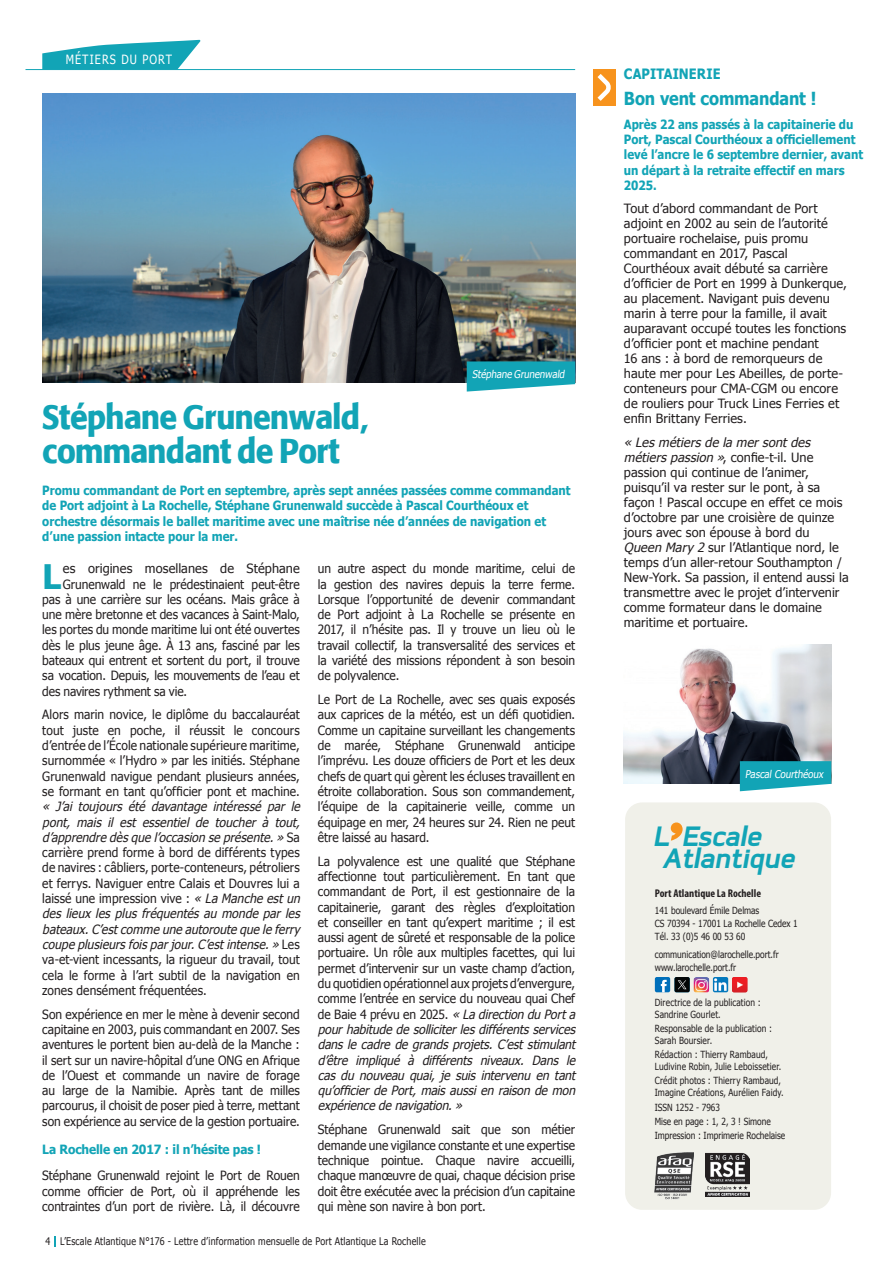
<style>
.page{position:relative;width:893px;height:1263px;background:#fff}
.page>*{position:absolute;margin:0;border:0;box-sizing:border-box;transform-origin:0 0}
.t1{font:600 36px/34.5px "Cartoon";letter-spacing:.005em;color:#12a4b6}
.t2{font:700 33.75px "Tahoma";color:#12a4b6}
.t3{font:italic 700 33.15px "Coupe";color:#12a4b6}
.t4{font:700 18px "Tahoma";letter-spacing:-.005em;color:#12a4b6;scale:.9 1}
.t5{font:700 14.25px "Tahoma";letter-spacing:.005em;color:#12a4b6;scale:.9 1}
.t6{font:12.75px/15.3px "Tahoma";color:#231f20;text-align:justify;scale:.94 1}
.t7{font:12.75px/15px "Tahoma";color:#231f20}
.t8{font:700 12.75px/15.3px "Tahoma";color:#12a4b6;scale:.9 1}
.t9{font:700 12.75px "Tahoma";color:#12a4b6;scale:.94 1}
.t10{font:12.75px "Tahoma";letter-spacing:.1em;color:#fff;scale:.85 1}
.t11{font:700 condensed 11.25px "Myriad Pro";color:#231f20}
.t12{font:10.65px "Tahoma";color:#fff;scale:.9 1}
.t13{font:10.5px "Tahoma";letter-spacing:.02em;color:#231f20;scale:.85 1}
.t14{font:9.75px/12px "Tahoma";letter-spacing:.005em;color:#231f20;scale:.85 1}
.s1{font-style:italic}
</style>
<div class="page">
<div style="left:625px;top:802px;width:206px;height:408px;background:#f0f0e9;border-radius:17px"></div>
<svg style="left:671px;top:822px;width:12px;height:19px"></svg>
<img style="left:655px;top:1152px;width:39px;height:48px">
<img style="left:706px;top:1153px;width:44px;height:43px">
<svg style="left:674px;top:977px;width:16px;height:15px"></svg>
<img style="left:713px;top:977px;width:15px;height:15px">
<img style="left:694px;top:977px;width:15px;height:15px">
<div style="left:655px;top:977px;width:15px;height:15px;background:#006fba;border-radius:2px"></div>
<svg style="left:661px;top:980px;width:6px;height:12px"></svg>
<img style="left:732px;top:977px;width:15px;height:15px">
<img style="left:43px;top:94px;width:532px;height:289px">
<svg style="left:42px;top:40px;width:159px;height:29px"></svg>
<hr style="left:26px;top:69px;width:549px;height:1px;background:#12a4b6">
<svg style="left:467px;top:361px;width:108px;height:31px;background:#32aebe"></svg>
<img style="left:624px;top:645px;width:207px;height:138px">
<svg style="left:740px;top:761px;width:91px;height:30px;background:#2dadbd"></svg>
<svg style="left:593px;top:69px;width:22px;height:37px"></svg>
<p class="t10" style="left:66px;top:51px;width:127px">MÉTIERS DU PORT</p>
<p class="t12" style="left:472px;top:367px;width:106px">Stéphane Grunenwald</p>
<h1 class="t1" style="left:42px;top:400px;width:328px">Stéphane Grunenwald, commandant de Port</h1>
<p class="t8" style="left:42px;top:482px;width:589px">Promu commandant de Port en septembre, après sept années passées comme commandant de Port adjoint à La Rochelle, Stéphane Grunenwald succède à Pascal Courthéoux et orchestre désormais le ballet maritime avec une maîtrise née d’années de navigation et d’une passion intacte pour la mer.</p>
<p class="t6" style="left:318px;top:560px;width:275px">un autre aspect du monde maritime, celui de la gestion des navires depuis la terre ferme.<br>Lorsque l’opportunité de devenir commandant de Port adjoint à La Rochelle se présente en 2017, il n’hésite pas. Il y trouve un lieu où le travail collectif, la transversalité des services et la variété des missions répondent à son besoin de polyvalence.</p>
<p class="t6" style="left:318px;top:691px;width:275px">Le Port de La Rochelle, avec ses quais exposés aux caprices de la météo, est un défi quotidien.<br>Comme un capitaine surveillant les changements de marée, Stéphane Grunenwald anticipe l’imprévu. Les douze officiers de Port et les deux chefs de quart qui gèrent les écluses travaillent en étroite collaboration. Sous son commandement, l’équipe de la capitainerie veille, comme un équipage en mer, 24 heures sur 24. Rien ne peut être laissé au hasard.</p>
<p class="t6" style="left:318px;top:853px;width:279px;text-align:left">La polyvalence est une qualité que Stéphane affectionne tout particulièrement. En tant que commandant de Port, il est gestionnaire de la capitainerie, garant des règles d’exploitation et conseiller en tant qu’expert maritime ; il est aussi agent de sûreté et responsable de la police portuaire. Un rôle aux multiples facettes, qui lui permet d’intervenir sur un vaste champ d’action, du quotidien opérationnel aux projets d’envergure, comme l’entrée en service du nouveau quai Chef de Baie 4 prévu en 2025. <span class="s1">« Ladirection du Porta pour habitude de solliciter les différents services dans le cadre de grands projets. C’est stimulant d’être impliqué à différents niveaux. Dans le cas du nouveau quai, je suis intervenu en tant qu’officier de Port, mais aussi en raison de mon expériencedenavigation.»</span></p>
<p class="t6" style="left:318px;top:1121px;width:275px">Stéphane Grunenwald sait que son métier demande une vigilance constante et une expertise technique pointue. Chaque navire accueilli, chaque manœuvre de quai, chaque décision prise doit être exécutée avec la précision d’un capitaine qui mène son navire à bon port.</p>
<h2 class="t2" style="left:42px;top:552px;width:21px">L</h2>
<p class="t7" style="left:63px;top:560px;width:238px">es origines mosellanes de Stéphane</p>
<p class="t6" style="left:63px;top:576px;width:253px">Grunenwald ne le prédestinaient peut-être</p>
<p class="t6" style="left:42px;top:591px;width:275px">pas à une carrière sur les océans. Mais grâce à</p>
<p class="t6" style="left:42px;top:606px;width:275px">une mère bretonne et des vacances à Saint-Malo,</p>
<p class="t6" style="left:42px;top:621px;width:275px">les portes du monde maritime lui ont été ouvertes</p>
<p class="t6" style="left:42px;top:637px;width:275px">dès le plus jeune âge. À 13 ans, fasciné par les</p>
<p class="t6" style="left:42px;top:652px;width:275px">bateaux qui entrent et sortent du port, il trouve</p>
<p class="t6" style="left:42px;top:667px;width:275px">sa vocation. Depuis, les mouvements de l’eau et</p>
<p class="t6" style="left:42px;top:683px;width:155px">des navires rythment sa vie.</p>
<p class="t6" style="left:42px;top:706px;width:275px">Alors marin novice, le diplôme du baccalauréat tout juste en poche, il réussit le concours d’entrée de l’École nationale supérieure maritime, surnommée « l’Hydro » par les initiés. Stéphane Grunenwald navigue pendant plusieurs années, se formant en tant qu’officier pont et machine.</p>
<p class="t6" style="left:42px;top:798px;width:279px;text-align:left"><span class="s1">« J’ai toujours été davantage intéressé par le pont, mais il est essentiel de toucher à tout, d’apprendre dèsque l’occasion se présente.»</span> S a carrière prend forme à bord de différents types de navires : câbliers, porte-conteneurs, pétroliers et ferrys. Naviguer entre Calais et Douvres lui a laissé une impression vive : <span class="s1">« La Manche estun des lieux les plus fréquentés au monde par les bateaux.C’estcomme une autoroute que le ferry coupe plusieursfoisparjour.C’estintense.»</span> L e s va-et-vient incessants, la rigueur du travail, tout cela le forme à l’art subtil de la navigation en zones densément fréquentées.</p>
<p class="t6" style="left:42px;top:1006px;width:275px">Son expérience en mer le mène à devenir second capitaine en 2003, puis commandant en 2007. Ses aventures le portent bien au-delà de la Manche : il sert sur un navire-hôpital d’une ONG en Afrique de l’Ouest et commande un navire de forage au large de la Namibie. Après tant de milles parcourus, il choisit de poser pied à terre, mettant son expérience au service de la gestion portuaire.</p>
<p class="t9" style="left:42px;top:1140px;width:234px">La Rochelle en 2017 : il n’hésite pas !</p>
<p class="t6" style="left:42px;top:1167px;width:275px">Stéphane Grunenwald rejoint le Port de Rouen comme officier de Port, où il appréhende les contraintes d’un port de rivière. Là, il découvre</p>
<p class="t13" style="left:45px;top:1234px;width:449px">4 L’Escale Atlantique N°176 - Lettre d’information mensuelle de Port Atlantique La Rochelle</p>
<p class="t5" style="left:624px;top:64px;width:109px">CAPITAINERIE</p>
<h3 class="t4" style="left:624px;top:86px;width:215px">Bon vent commandant !</h3>
<p class="t8" style="left:624px;top:116px;width:267px">Après 22 ans passés à la capitainerie du Port, Pascal Courthéoux a officiellement levé l’ancre le 6 septembre dernier, avant un départ à la retraite effectif en mars 2025.</p>
<p class="t7" style="left:624px;top:201px;width:225px">Tout d’abord commandant de Port adjoint en 2002 au sein de l’autorité portuaire rochelaise, puis promu commandant en 2017, Pascal Courthéoux avait débuté sa carrière d’officier de Port en 1999 à Dunkerque, au placement. Navigant puis devenu marin à terre pour la famille, il avait auparavant occupé toutes les fonctions d’officier pont et machine pendant<br>16 ans : à bord de remorqueurs de haute mer pour Les Abeilles, de porte&shy;conteneurs pour CMA-CGM ou encore de rouliers pour Truck Lines Ferries et enfin Brittany Ferries.</p>
<p class="t7" style="left:624px;top:434px;width:226px"><span class="s1">« Lesmétiersde la mersontdes métierspassion »</span>, c o n fi e - t- i l . U n e passion qui continue de l’animer, puisqu’il va rester sur le pont, à sa façon ! Pascal occupe en effet ce mois d’octobre par une croisière de quinze jours avec son épouse à bord du <span class="s1">Queen Mary 2</span> sur l’Atlantique nord, le temps d’un aller-retour Southampton / New-York. Sa passion, il entend aussi la transmettre avec le projet d’intervenir comme formateur dans le domaine maritime et portuaire.</p>
<p class="t12" style="left:745px;top:767px;width:90px">Pascal Courthéoux</p>
<h3 class="t3" style="left:653px;top:819px;width:116px">L Escale</h3>
<h3 class="t3" style="left:662px;top:841px;width:140px">Atlantique</h3>
<p class="t11" style="left:655px;top:886px;width:108px">Port Atlantique La Rochelle</p>
<p class="t14" style="left:655px;top:903px;width:170px;line-height:13.2px">141 boulevard Émile Delmas<br>CS 70394 - 17001 La Rochelle Cedex 1<br>Tél. 33 (0)5 46 00 53 60</p>
<p class="t14" style="left:655px;top:947px;width:147px;line-height:13.2px">communication@larochelle.port.fr www.larochelle.port.fr</p>
<p class="t14" style="left:655px;top:996px;width:126px">Directrice de la publication :<br>Sandrine Gourlet.</p>
<p class="t14" style="left:655px;top:1022px;width:139px">Responsable de la publication :<br>Sarah Boursier.</p>
<p class="t14" style="left:655px;top:1048px;width:150px">Rédaction : Thierry Rambaud,<br>Ludivine Robin, Julie Leboissetier.</p>
<p class="t14" style="left:655px;top:1074px;width:153px">Crédit photos : Thierry Rambaud,<br>Imagine Créations, Aurélien Faidy.</p>
<p class="t14" style="left:655px;top:1099px;width:155px;line-height:14.1px">ISSN 1252 - 7963<br>Mise en page : 1, 2, 3 ! Simone<br>Impression : Imprimerie Rochelaise</p>
</div>
